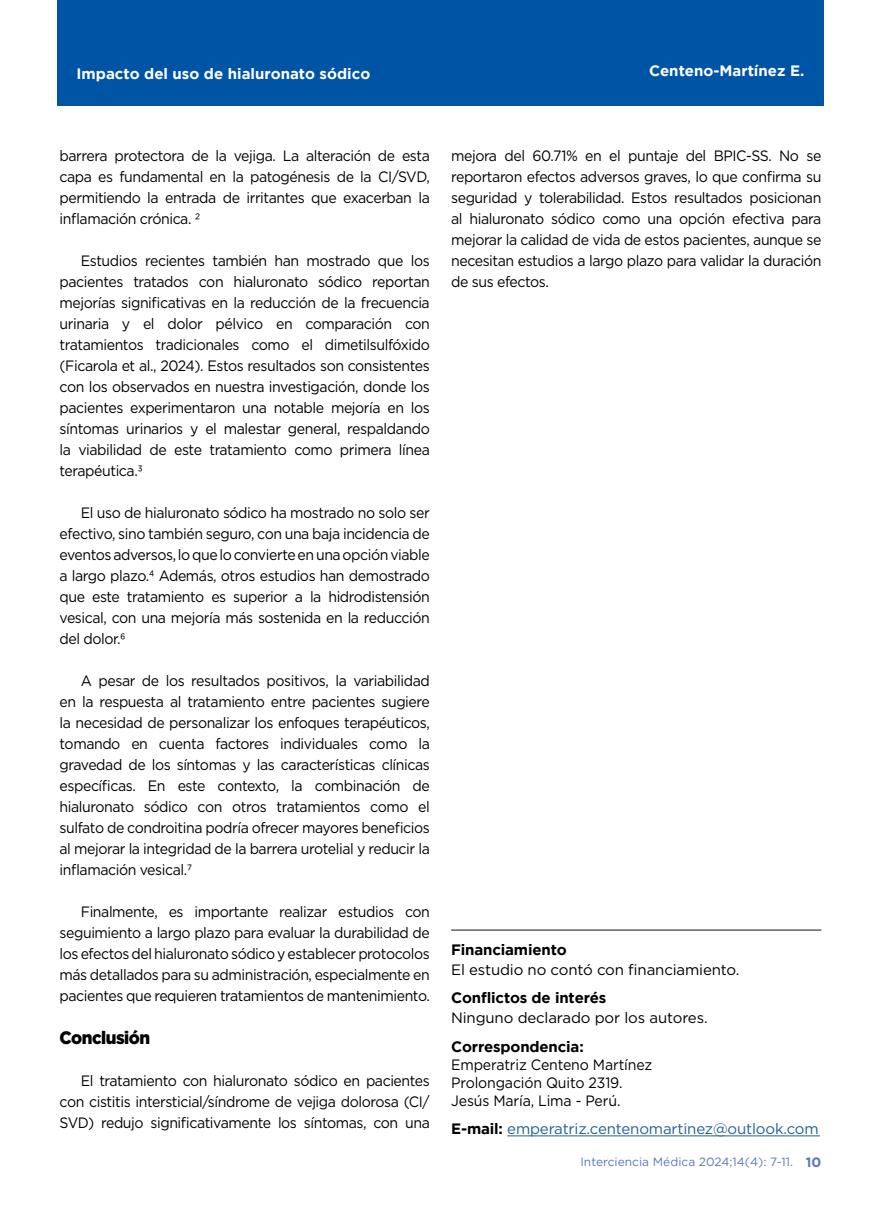
<style>
.page{position:relative;width:881px;height:1212px;background:#fff}
.page>*{position:absolute;margin:0;border:0;box-sizing:border-box;transform-origin:0 0}
.t1{font:900 18px "Gotham";letter-spacing:-.03em;color:#000;scale:.94 1}
.t2{font:15px/21px "Gotham";letter-spacing:-.03em;color:#000;text-align:justify;scale:.94 1}
.t3{font:15px/18px "Gotham";letter-spacing:-.01em;color:#000;scale:.94 1}
.t4{font:15px "Gotham";letter-spacing:-.01em;color:#000}
.t5{font:700 15px "Gotham";color:#fff}
.t6{font:700 15px "Gotham";letter-spacing:-.01em;color:#000}
.t7{font:15px "Gotham";letter-spacing:-.01em;color:#215e9e}
.t8{font:700 13.5px "Gotham";color:#5a77ba}
.t9{font:12px "Gotham";color:#5a77ba}
.s1{font-weight:700;color:#000}
</style>
<div class="page">
<div style="left:57px;top:0;width:766px;height:106px;background:#0054a6"></div>
<hr style="left:451px;top:930px;width:370px;height:1px;background:#250d0d">
<hr style="left:507px;top:1135px;width:312px;height:1px;background:#215e9e">
<p class="t5" style="left:77px;top:65px;width:295px">Impacto del uso de hialuronato sódico</p>
<p class="t5" style="left:648px;top:62px;width:157px">Centeno-Martínez E.</p>
<p class="t2" style="left:60px;top:145px;width:395px">barrera protectora de la vejiga. La alteración de esta capa es fundamental en la patogénesis de la CI/SVD, permitiendo la entrada de irritantes que exacerban la inflamación crónica. 2</p>
<p class="t2" style="left:60px;top:250px;width:395px;text-indent:21px">Estudios recientes también han mostrado que los pacientes tratados con hialuronato sódico reportan mejorías significativas en la reducción de la frecuencia urinaria y el dolor pélvico en comparación con tratamientos tradicionales como el dimetilsulfóxido (Ficarola et al., 2024). Estos resultados son consistentes con los observados en nuestra investigación, donde los pacientes experimentaron una notable mejoría en los síntomas urinarios y el malestar general, respaldando la viabilidad de este tratamiento como primera línea terapéutica.3</p>
<p class="t2" style="left:60px;top:502px;width:395px;text-indent:21px">El uso de hialuronato sódico ha mostrado no solo ser efectivo, sino también seguro, con una baja incidencia de eventos adversos, lo que lo convierte en una opción viable a largo plazo.4 Además, otros estudios han demostrado que este tratamiento es superior a la hidrodistensión vesical, con una mejoría más sostenida en la reducción del dolor.6</p>
<p class="t2" style="left:60px;top:670px;width:395px;text-indent:21px">A pesar de los resultados positivos, la variabilidad en la respuesta al tratamiento entre pacientes sugiere la necesidad de personalizar los enfoques terapéuticos, tomando en cuenta factores individuales como la gravedad de los síntomas y las características clínicas específicas. En este contexto, la combinación de hialuronato sódico con otros tratamientos como el sulfato de condroitina podría ofrecer mayores beneficios al mejorar la integridad de la barrera urotelial y reducir la inflamación vesical.7</p>
<p class="t2" style="left:60px;top:901px;width:395px;text-indent:21px">Finalmente, es importante realizar estudios con seguimiento a largo plazo para evaluar la durabilidad de los efectos del hialuronato sódico y establecer protocolos más detallados para su administración, especialmente en pacientes que requieren tratamientos de mantenimiento.</p>
<p class="t1" style="left:60px;top:1027px;width:98px">Conclusión</p>
<p class="t2" style="left:60px;top:1069px;width:395px;text-indent:21px">El tratamiento con hialuronato sódico en pacientes con cistitis intersticial/síndrome de vejiga dolorosa (CI/ SVD) redujo significativamente los síntomas, con una</p>
<p class="t2" style="left:451px;top:145px;width:395px">mejora del 60.71% en el puntaje del BPIC-SS. No se reportaron efectos adversos graves, lo que confirma su seguridad y tolerabilidad. Estos resultados posicionan al hialuronato sódico como una opción efectiva para mejorar la calidad de vida de estos pacientes, aunque se necesitan estudios a largo plazo para validar la duración de sus efectos.</p>
<p class="t6" style="left:451px;top:941px;width:117px">Financiamiento</p>
<p class="t4" style="left:451px;top:960px;width:290px">El estudio no contó con financiamiento.</p>
<p class="t6" style="left:451px;top:989px;width:157px">Conflictos de interés</p>
<p class="t4" style="left:451px;top:1008px;width:258px">Ninguno declarado por los autores.</p>
<p class="t6" style="left:451px;top:1038px;width:134px">Correspondencia:</p>
<p class="t3" style="left:451px;top:1055px;width:215px">Emperatriz Centeno Martínez<br>Prolongación Quito 2319.<br>Jesús María, Lima - Perú.</p>
<p class="t7" style="left:451px;top:1119px;width:369px"><span class="s1">E-mail:</span> emperatriz.centenomartinez@outlook.com</p>
<p class="t9" style="left:580px;top:1154px;width:214px">Interciencia Médica 2024;14(4): 7-11.</p>
<p class="t8" style="left:805px;top:1154px;width:17px">10</p>
</div>
